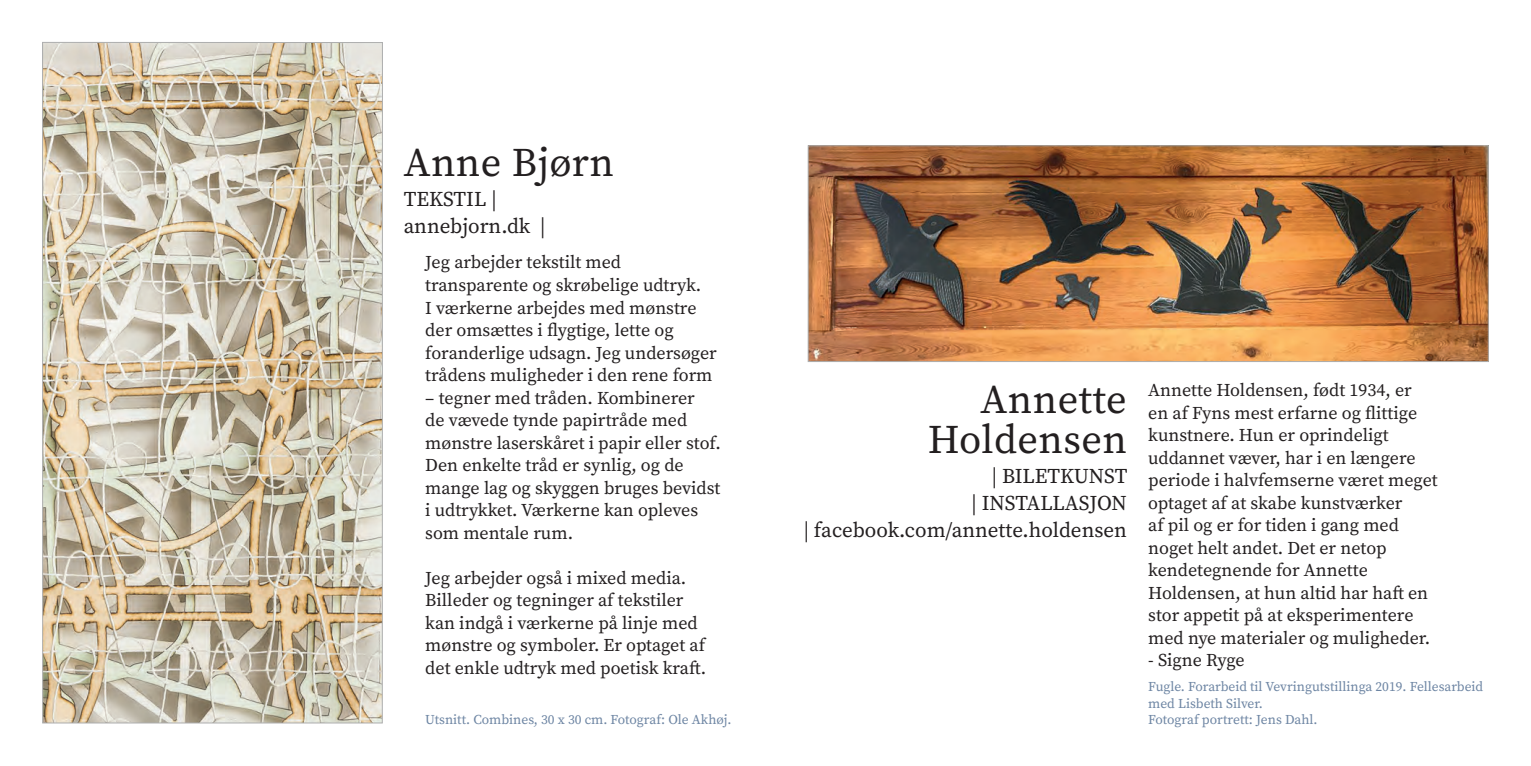
<style>
.page{position:relative;width:1531px;height:766px;background:#fff}
.page>*{position:absolute;margin:0;border:0;box-sizing:border-box;transform-origin:0 0}
.Headline_-_27pt{font:40.5px/40.5px "Source Serif Pro";letter-spacing:.01em;color:#231f20;text-align:right}
.Title_Subhead{font:21px "Source Serif Pro";color:#231f20}
.Section_Body_Text{font:18px/22.5px "Source Serif Pro";color:#231f20}
.Bildetekst{font:13.5px/16.5px "Source Serif Pro";color:#6d85a3}
</style>
<div class="page">
<img style="left:44px;top:44px;width:337px;height:677px">
<img style="left:810px;top:147px;width:676px;height:212px">
<div style="left:808px;top:145px;width:680px;height:216px;border:1px solid #adaeae"></div>
<p class="Headline_-_27pt" style="left:404px;top:143px;width:212px">Anne Bjørn</p>
<p class="Title_Subhead" style="left:404px;top:185px;width:95px">TEKSTIL |</p>
<p class="Title_Subhead" style="left:404px;top:212px;width:143px">annebjorn.dk |</p>
<p class="Section_Body_Text" style="left:425px;top:251px;width:293px">Jeg arbejder tekstilt med transparente og skrøbelige udtryk.<br>I værkerne arbejdes med mønstre der omsættes i flygtige, lette og foranderlige udsagn. Jeg undersøger trådens muligheder i den rene form</p>
<p class="Section_Body_Text" style="left:425px;top:386px;width:297px">– tegner med tråden. Kombinerer<br>de vævede tynde papirtråde med mønstre laserskåret i papir eller stof.<br>Den enkelte tråd er synlig, og de mange lag og skyggen bruges bevidst i udtrykket. Værkerne kan opleves som mentale rum.</p>
<p class="Section_Body_Text" style="left:425px;top:566px;width:282px">Jeg arbejder også i mixed media.<br>Billeder og tegninger af tekstiler kan indgå i værkerne på linje med mønstre og symboler. Er optaget af det enkle udtryk med poetisk kraft.</p>
<p class="Bildetekst" style="left:425px;top:710px;width:308px">Utsnitt. Combines, 30 x 30 cm. Fotograf: Ole Akhøj.</p>
<p class="Headline_-_27pt" style="left:928px;top:378px;width:201px">Annette<br>Holdensen</p>
<p class="Title_Subhead" style="left:992px;top:462px;width:137px">| BILETKUNST</p>
<p class="Title_Subhead" style="left:971px;top:489px;width:157px">| INSTALLASJON</p>
<p class="Title_Subhead" style="left:804px;top:516px;width:325px">| facebook.com/annette.holdensen</p>
<p class="Section_Body_Text" style="left:1148px;top:379px;width:291px">Annette Holdensen, født 1934, er<br>en af Fyns mest erfarne og flittige kunstnere. Hun er oprindeligt uddannet væver, har i en længere periode i halvfemserne været meget optaget af at skabe kunstværker<br>af pil og er for tiden i gang med noget helt andet. Det er netop kendetegnende for Annette<br>Holdensen, at hun altid har haft en stor appetit på at eksperimentere med nye materialer og muligheder.</p>
<p class="Section_Body_Text" style="left:1148px;top:649px;width:98px">- Signe Ryge</p>
<p class="Bildetekst" style="left:1148px;top:678px;width:336px">Fugle. Forarbeid til Vevringutstillinga 2019. Fellesarbeid med Lisbeth Silver.</p>
<p class="Bildetekst" style="left:1148px;top:711px;width:171px">Fotograf portrett: Jens Dahl.</p>
</div>
